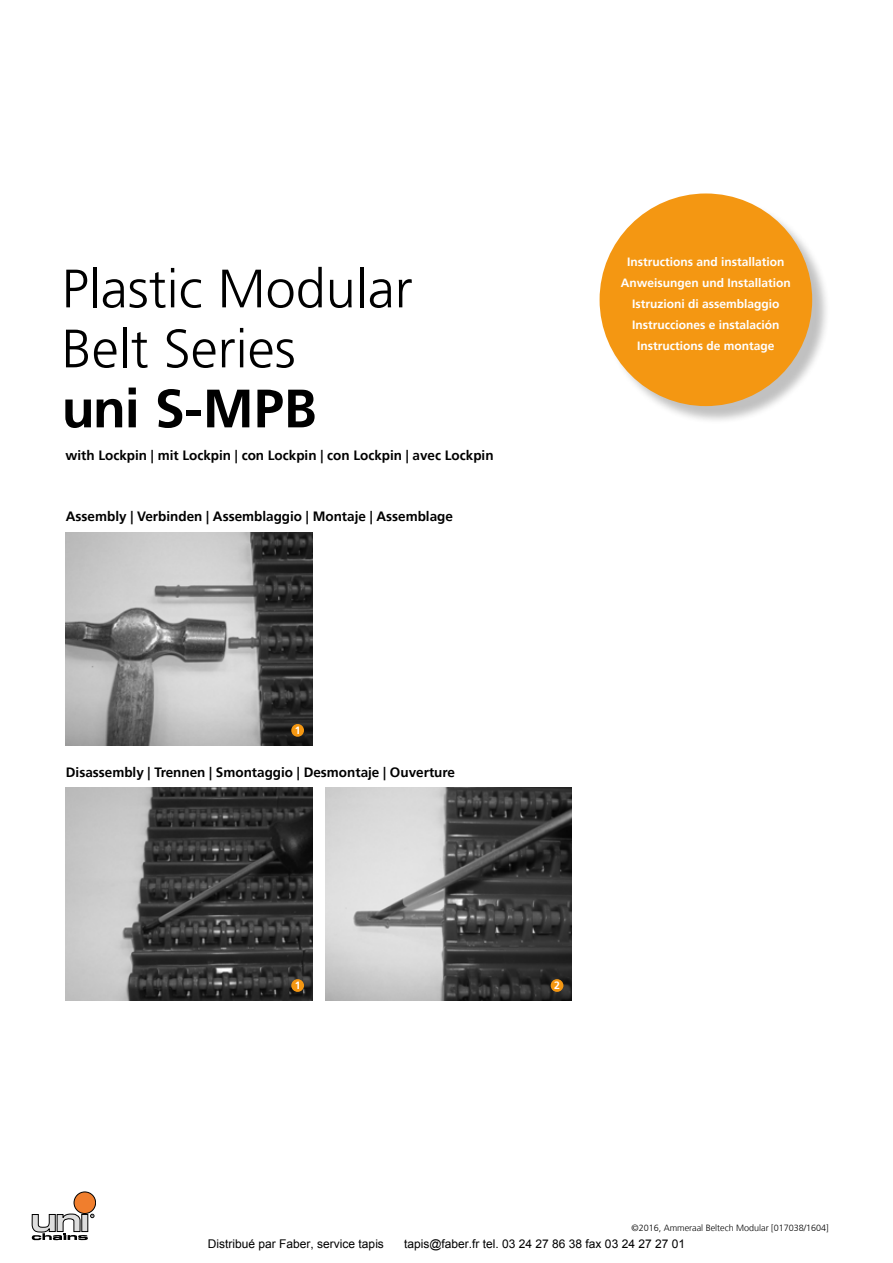
<style>
.page{position:relative;width:893px;height:1263px;background:#fff}
.page>*{position:absolute;margin:0;border:0;box-sizing:border-box;transform-origin:0 0}
.t1{font:300 54px/60px "Frutiger";color:#000}
.t2{font:700 54px "Frutiger";color:#000}
.t3{font:700 13.5px "Frutiger";color:#000}
.t4{font:700 12px/21px "Frutiger";color:#fff;text-align:center}
.t5{font:12px "Arial";color:#000}
.t6{font:700 10.5px "Frutiger";color:#fff}
.t7{font:300 9px "Frutiger";color:#000}
</style>
<div class="page">
<div style="left:602px;top:196px;width:229px;height:229px;background:#000;opacity:.25"></div>
<div style="left:600px;top:193px;width:212px;height:213px;background:#f49712;border-radius:50%"></div>
<img style="left:66px;top:533px;width:247px;height:212px">
<img style="left:66px;top:788px;width:247px;height:212px">
<img style="left:325px;top:788px;width:247px;height:212px">
<div style="left:291px;top:724px;width:13px;height:13px;background:#f49712;border-radius:50%"></div>
<div style="left:291px;top:979px;width:13px;height:13px;background:#f49712;border-radius:50%"></div>
<div style="left:551px;top:979px;width:12px;height:13px;background:#f49712;border-radius:50%"></div>
<div style="left:74px;top:1192px;width:22px;height:21px;background:#f07e2d;border-radius:50%"></div>
<div style="left:74px;top:1192px;width:22px;height:22px;border:1px solid #000;border-radius:50%"></div>
<svg style="left:32px;top:1213px;width:62px;height:27px"></svg>
<div style="left:82px;top:1214px;width:6px;height:17px;background:#dcdcdc"></div>
<h1 class="t1" style="left:62px;top:259px;width:353px">Plastic Modular<br>Belt Series</h1>
<h1 class="t2" style="left:62px;top:377px;width:257px">u n i S-MPB</h1>
<p class="t3" style="left:65px;top:448px;width:430px">with Lockpin | mit Lockpin | con Lockpin | con Lockpin | avec Lockpin</p>
<p class="t3" style="left:66px;top:509px;width:389px">Assembly | Verbinden | Assemblaggio | Montaje | Assemblage</p>
<p class="t4" style="left:621px;top:252px;width:172px">Instructions and installation<br>Anweisungen und Installation<br>Istruzioni di assemblaggio<br>Instrucciones e instalación<br>Instructions de montage</p>
<p class="t6" style="left:295px;top:724px;width:7px">1</p>
<p class="t3" style="left:66px;top:764px;width:391px">Disassembly | Trennen | Smontaggio | Desmontaje | Ouverture</p>
<p class="t6" style="left:295px;top:980px;width:7px">1</p>
<p class="t6" style="left:554px;top:980px;width:7px">2</p>
<p class="t7" style="left:631px;top:1223px;width:199px">©2016, Ammeraal Beltech Modular [017038/1604]</p>
<p class="t5" style="left:208px;top:1236px;width:178px">Distribué par Faber, service tapis</p>
<p class="t5" style="left:404px;top:1236px;width:283px">tapis@faber.fr tel. 03 24 27 86 38 fax 03 24 27 27 01</p>
</div>
